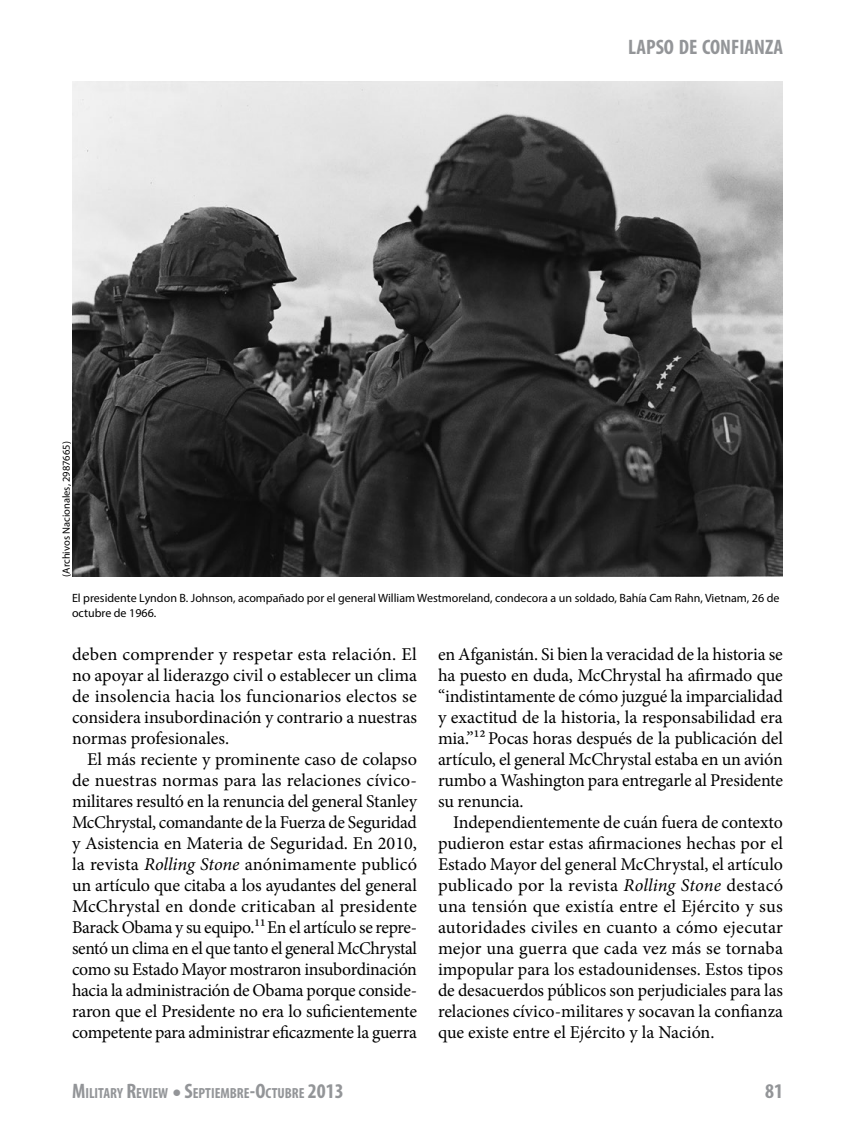
<style>
.page{position:relative;width:864px;height:1134px;background:#fff}
.page>*{position:absolute;margin:0;border:0;box-sizing:border-box;transform-origin:0 0}
.t1{font:700 condensed 21px "Myriad Pro";color:#939598}
.t2{font:700 condensed 21px "Myriad Pro";color:#939598}
.t3{font:18px/21px "Minion Pro";letter-spacing:-.01em;color:#000;text-align:justify}
.t4{font:700 condensed 14.7px "Myriad Pro";color:#939598}
.t5{font:12px/15px "Myriad Pro";color:#000}
.t6{font:10.5px "Myriad Pro";color:#000}
.s1{font-style:italic}
.s2{font-size:21px}
.s3{font-weight:400;font-stretch:normal;font-size:31.5px}
</style>
<div class="page">
<img style="left:72px;top:81px;width:711px;height:496px">
<p class="t6" style="left:60px;top:577px;width:137px;rotate:-90deg">(Archivos Nacionales, 2987665)</p>
<p class="t1" style="left:628px;top:34px;width:156px">LAPSO DE CONFIANZA</p>
<p class="t5" style="left:72px;top:590px;width:709px">El presidente Lyndon B. Johnson, acompañado por el general William Westmoreland, condecora a un soldado, Bahía Cam Rahn, Vietnam, 26 de octubre de 1966.</p>
<p class="t3" style="left:72px;top:644px;width:347px">deben comprender y respetar esta relación. El no apoyar al liderazgo civil o establecer un clima de insolencia hacia los funcionarios electos se considera insubordinación y contrario a nuestras normas profesionales.</p>
<p class="t3" style="left:72px;top:749px;width:347px;text-indent:15px">El más reciente y prominente caso de colapso de nuestras normas para las relaciones cívico&shy;militares resultó en la renuncia del general Stanley McChrystal, comandante de la Fuerza de Seguridad y Asistencia en Materia de Seguridad. En 2010, la revista <span class="s1">Rolling Stone</span> anónimamente publicó un artículo que citaba a los ayudantes del general McChrystal en donde criticaban al presidente Barack Obama y su equipo.11En el artículo se repre&shy;sentó un clima en el que tanto el general McChrystal como su Estado Mayor mostraron insubordinación hacia la administración de Obama porque conside&shy;raron que el Presidente no era lo suficientemente competente para administrar eficazmente la guerra</p>
<p class="t3" style="left:438px;top:644px;width:347px">en Afganistán. Si bien la veracidad de la historia se ha puesto en duda, McChrystal ha afirmado que “indistintamente de cómo juzgué la imparcialidad y exactitud de la historia, la responsabilidad era mia.”12Pocas horas después de la publicación del artículo, el general McChrystal estaba en un avión rumbo a Washington para entregarle al Presidente su renuncia.</p>
<p class="t3" style="left:438px;top:812px;width:347px;text-indent:15px">Independientemente de cuán fuera de contexto pudieron estar estas afirmaciones hechas por el Estado Mayor del general McChrystal, el artículo publicado por la revista <span class="s1">Rolling Stone</span> destacó una tensión que existía entre el Ejército y sus autoridades civiles en cuanto a cómo ejecutar mejor una guerra que cada vez más se tornaba impopular para los estadounidenses. Estos tipos de desacuerdos públicos son perjudiciales para las relaciones cívico-militares y socavan la confianza que existe entre el Ejército y la Nación.</p>
<p class="t4" style="left:72px;top:1084px;width:273px"><span class="s2">M</span>ILITARY <span class="s2">R</span>EVIEW <span class="s3">•</span><span class="s2">S</span>EPTIEMBRE<span class="s2">-O</span>CTUBRE <span class="s2">2013</span></p>
<p class="t2" style="left:765px;top:1078px;width:19px">81</p>
</div>
